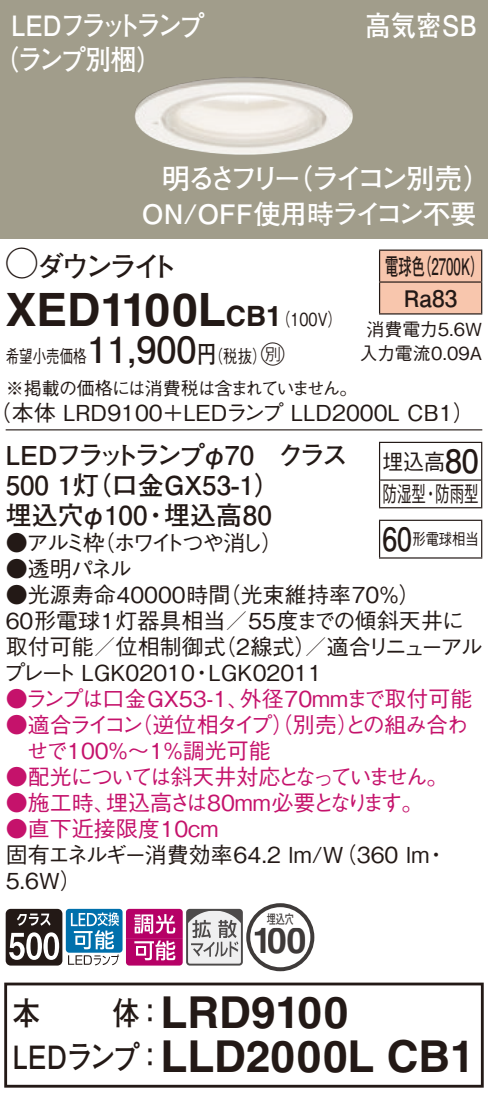
<style>
.page{position:relative;width:488px;height:1099px;background:#fff}
.page>*{position:absolute;margin:0;border:0;box-sizing:border-box;transform-origin:0 0}
.t1{font:700 46px "Helvetica LT Std";color:#231916}
.t2{font:700 44px "Helvetica LT Std";color:#231916}
.t3{font:700 36px "Futo Go B101 Pro";color:#231916}
.t4{font:700 36px "Helvetica LT Std";color:#3e3a39}
.t5{font:700 32px "Futo Go B101 Pro";color:#231916;scale:.85 1}
.t6{font:700 32px "Futo Go B101 Pro";color:#231916;scale:.95 1}
.t7{font:700 32px "Futo Go B101 Pro";color:#231916;scale:.83 1}
.t8{font:700 28px/34px "Futo Go B101 Pro";letter-spacing:-.12em;color:#fff;scale:.9 1}
.t9{font:700 28px "Futo Go B101 Pro";letter-spacing:-.12em;color:#fff}
.t10{font:700 28px "Futo Go B101 Pro";letter-spacing:-.15em;color:#231916}
.t11{font:700 28px "Helvetica LT Std";color:#231916}
.t12{font:700 26.8px "Futo Go B101 Pro";letter-spacing:-.005em;color:#fff}
.t13{font:700 26px "Futo Go B101 Pro";color:#231916}
.t14{font:700 26px "Futo Go B101 Pro";letter-spacing:-.145em;color:#231916}
.t15{font:24px "Ford Classification 1";color:#231916}
.t16{font:700 22.8px/32px "Futo Go B101 Pro";color:#231916;scale:.58 1}
.t17{font:500 22px/26px "Gothic BBB Pro";color:#231916}
.t18{font:500 22px/26px "Gothic BBB Pro";letter-spacing:-.095em;color:#c5126b}
.t19{font:500 22px/26px "Gothic BBB Pro";letter-spacing:-.045em;color:#c5126b}
.t20{font:500 22px "Gothic BBB Pro";color:#c5126b}
.t21{font:500 22px/26px "Gothic BBB Pro";letter-spacing:-.02em;color:#c5126b}
.t22{font:500 22px "Gothic BBB Pro";letter-spacing:-.12em;color:#231916}
.t23{font:500 22px "Gothic BBB Pro";letter-spacing:-.15em;color:#231916}
.t24{font:500 22px/32.8px "Gothic BBB Pro";color:#231916;scale:.95 1}
.t25{font:500 18px/31.6px "Gothic BBB Pro";letter-spacing:-.04em;color:#231916;scale:.75 1}
.t26{font:500 18px/24px "Gothic BBB Pro";color:#231916;text-align:center}
.t27{font:500 18px "Gothic BBB Pro";color:#231916;scale:.8 1}
.t28{font:500 16px "Gothic BBB Pro";color:#231916;scale:.83 1}
.t29{font:13.2px "Futo Go B101 Pro Bold 90 pv RKSJ H";color:#3f3b3a;scale:.7 1}
.s1{font-family:"Ford Classification 1";font-weight:400;font-size:32px}
.s2{font-size:46px}
.s3{font-family:"Helvetica LT Std";font-weight:700;font-size:28px}
.s4{font-family:"Gothic BBB Pro";font-weight:500;font-size:18px}
.s5{font-family:"Futo Go B101 Pro";font-weight:700;font-size:24px}
.s6{color:#251b18}
</style>
<div class="page">
<div style="left:0;top:0;width:488px;height:238px;background:#a19d8b"></div>
<img style="left:134px;top:77px;width:219px;height:78px">
<div style="left:380px;top:251px;width:101px;height:62px;background:#f8c6ad"></div>
<hr style="left:379px;top:249px;width:103px;height:2px;background:#231916">
<hr style="left:379px;top:251px;width:1px;height:30px;background:#231916">
<hr style="left:481px;top:251px;width:1px;height:30px;background:#231916">
<hr style="left:379px;top:281px;width:103px;height:2px;background:#231916">
<hr style="left:379px;top:283px;width:1px;height:30px;background:#231916">
<hr style="left:481px;top:283px;width:1px;height:30px;background:#231916">
<hr style="left:379px;top:313px;width:103px;height:1px;background:#231916">
<hr style="left:6px;top:429px;width:476px;height:1px;background:#231916">
<hr style="left:379px;top:443px;width:1px;height:37px;background:#231916">
<svg style="left:379px;top:480px;width:1px;height:27px"></svg>
<hr style="left:379px;top:442px;width:103px;height:1px;background:#231916">
<hr style="left:380px;top:479px;width:101px;height:2px;background:#231916">
<hr style="left:481px;top:443px;width:1px;height:37px;background:#231916">
<svg style="left:481px;top:480px;width:1px;height:27px"></svg>
<hr style="left:379px;top:507px;width:103px;height:1px;background:#231916">
<hr style="left:379px;top:521px;width:1px;height:36px;background:#231916">
<hr style="left:379px;top:519px;width:103px;height:2px;background:#231916">
<hr style="left:481px;top:521px;width:1px;height:36px;background:#231916">
<hr style="left:379px;top:557px;width:103px;height:1px;background:#231916">
<svg style="left:6px;top:908px;width:56px;height:57px"></svg>
<div style="left:66px;top:908px;width:56px;height:44px;background:#0070ac;border-radius:3px"></div>
<svg style="left:68px;top:912px;width:51px;height:53px"></svg>
<svg style="left:126px;top:903px;width:188px;height:68px"></svg>
<div style="left:4px;top:982px;width:479px;height:105px;border:3px solid #231916"></div>
<p class="t8" style="left:-7px;top:5px;width:236px;text-indent:18px">LEDフラットランプ（ランプ別梱(</p>
<p class="t8" style="left:365px;top:5px;width:125px">高気密SB</p>
<p class="t9" style="left:285px;top:156px;width:208px">（ライコン別売(</p>
<p class="t9" style="left:162px;top:156px;width:141px">明るさフリー</p>
<p class="t12" style="left:142px;top:192px;width:336px">ON/OFF使用時ライコン不要</p>
<p class="t10" style="left:6px;top:244px;width:174px"><span class="s1">A</span>ダウンライト</p>
<p class="t16" style="left:418px;top:247px;width:115px">（2700 (K</p>
<p class="t16" style="left:403px;top:247px;width:94px;text-indent:-19px">電球色<br>Ra83</p>
<p class="t26" style="left:359px;top:315px;width:124px">消費電力5.6W入力電流0.09A</p>
<h1 class="t1" style="left:6px;top:281px;width:193px">XED1100</h1>
<p class="t11" style="left:197px;top:299px;width:70px"><span class="s2">L</span>CB</p>
<p class="t27" style="left:266px;top:304px;width:96px">（<span class="s3">1</span> 100 (V</p>
<h3 class="t3" style="left:87px;top:321px;width:111px">11,900</h3>
<p class="t15" style="left:252px;top:342px;width:34px">C<span class="s4">）</span></p>
<p class="t27" style="left:197px;top:342px;width:70px">（<span class="s5">円</span>税抜</p>
<p class="t25" style="left:6px;top:338px;width:470px">希望小売価格<br>※掲載の価格には消費税は含まれていません。</p>
<p class="t17" style="left:-10px;top:397px;width:486px">（本体 LRD9100＋LEDランプ LLD2000L CB1(</p>
<p class="t14" style="left:6px;top:434px;width:343px">LEDフラットランプφ70　クラス</p>
<p class="t13" style="left:6px;top:464px;width:276px">500 （灯1 口金GX53-1(</p>
<p class="t13" style="left:164px;top:494px;width:109px">埋込高80</p>
<p class="t13" style="left:6px;top:494px;width:143px">埋込穴φ100</p>
<p class="t23" style="left:93px;top:525px;width:191px">（ホワイトつや消し(</p>
<p class="t13" style="left:143px;top:494px;width:27px">・</p>
<p class="t17" style="left:6px;top:527px;width:101px">●アルミ枠</p>
<p class="t17" style="left:6px;top:553px;width:128px">●透明パネル</p>
<h3 class="t6" style="left:445px;top:435px;width:37px">80</h3>
<p class="t24" style="left:382px;top:442px;width:103px">埋込高<br>防湿型・防雨型</p>
<p class="t28" style="left:412px;top:526px;width:81px">形電球相当</p>
<h3 class="t7" style="left:382px;top:513px;width:37px">60</h3>
<p class="t17" style="left:219px;top:579px;width:203px">（光束維持率70％(</p>
<p class="t17" style="left:6px;top:579px;width:226px">●光源寿命40000時間</p>
<p class="t17" style="left:6px;top:605px;width:460px">60形電球1灯器具相当／55度までの傾斜天井に</p>
<p class="t22" style="left:214px;top:629px;width:270px">（2線式／）適合リニューアル</p>
<p class="t17" style="left:208px;top:631px;width:115px;text-indent:-203px">取付可能／位相制御式<br>LGK02011</p>
<p class="t17" style="left:4px;top:657px;width:193px">プレート LGK02010</p>
<p class="t17" style="left:191px;top:657px;width:23px">・</p>
<p class="t19" style="left:130px;top:683px;width:339px;text-indent:-125px">●ランプは口金GX53-1、<br>（逆位相タイプ）（別売との組み合わ</p>
<p class="t20" style="left:240px;top:681px;width:234px">外径70mmまで取付可能</p>
<p class="t20" style="left:337px;top:707px;width:23px">）</p>
<p class="t21" style="left:27px;top:709px;width:246px;text-indent:-21px">●適合ライコン<br>せで100％〜1％調光可能</p>
<p class="t18" style="left:106px;top:761px;width:344px;text-indent:-100px">●配光については斜天井対応となっていません。埋込高さは80mm必要となります。</p>
<p class="t20" style="left:6px;top:785px;width:112px">●施工時、</p>
<p class="t20" style="left:6px;top:811px;width:214px">●直下近接限度10cm</p>
<p class="t17" style="left:6px;top:839px;width:425px">固有エネルギー消費効率64.2 lm （W/ 360 lm<br>5.6W(</p>
<p class="t17" style="left:425px;top:839px;width:23px">・</p>
<p class="t29" style="left:266px;top:908px;width:41px">埋込穴</p>
<h3 class="t4" style="left:252px;top:918px;width:56px"><span class="s6">1</span>00</h3>
<h3 class="t5" style="left:13px;top:987px;width:34px">本</h3>
<h3 class="t5" style="left:113px;top:987px;width:62px">体：</h3>
<h2 class="t2" style="left:160px;top:985px;width:189px">LRD9100</h2>
<h3 class="t5" style="left:13px;top:1031px;width:179px">LEDランプ：</h3>
<h2 class="t2" style="left:160px;top:1029px;width:316px">LLD2000L CB1</h2>
</div>
